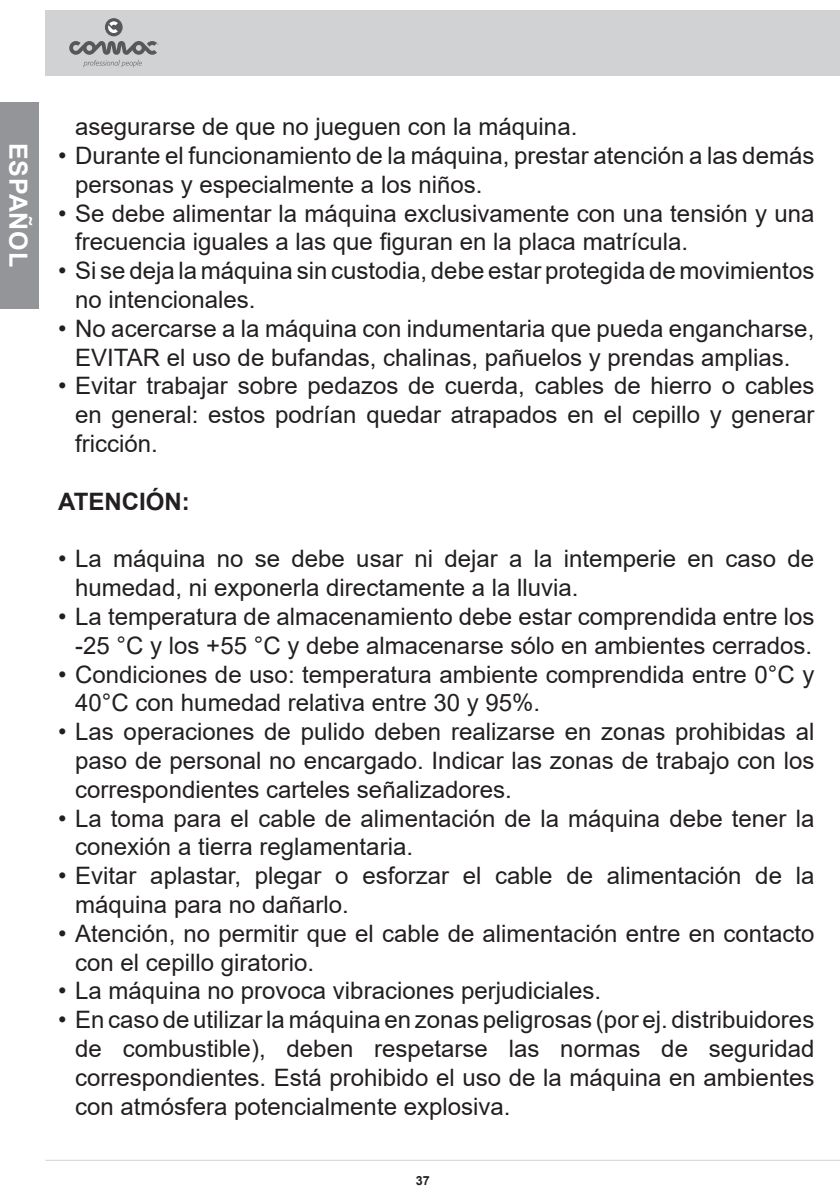
<style>
.page{position:relative;width:840px;height:1191px;background:#fff}
.page>*{position:absolute;margin:0;border:0;box-sizing:border-box;transform-origin:0 0}
.t1{font:700 25px "Arial";letter-spacing:.035em;color:#fff}
.t2{font:24px/28.8px "Arial";color:#231f20}
.t3{font:700 24px "Arial";color:#231f20}
.t4{font:700 12.6px "Arial";color:#231f20}
</style>
<div class="page">
<div style="left:45px;top:10px;width:794px;height:65px;background:#d1d2d4"></div>
<div style="left:105px;top:18px;width:17px;height:18px;background:#57585a;border-radius:50%"></div>
<svg style="left:108px;top:21px;width:10px;height:12px"></svg>
<svg style="left:69px;top:41px;width:89px;height:26px"></svg>
<hr style="left:45px;top:1159px;width:794px;height:1px;background:#d1d2d4">
<div style="left:0;top:102px;width:38px;height:207px;background:#939598"></div>
<p class="t1" style="left:36px;top:143px;width:126px;rotate:90deg">ESPAÑOL</p>
<p class="t2" style="left:75px;top:112px;width:503px">asegurarse de que no jueguen con la máquina.</p>
<p class="t2" style="left:75px;top:141px;width:740px;text-indent:-17px">• Durante el funcionamiento de la máquina, prestar atención a las demás personas y especialmente a los niños.</p>
<p class="t2" style="left:75px;top:199px;width:740px;text-indent:-17px">• Se debe alimentar la máquina exclusivamente con una tensión y una frecuencia iguales a las que figuran en la placa matrícula.</p>
<p class="t2" style="left:75px;top:256px;width:740px;text-indent:-17px">• Si se deja la máquina sin custodia, debe estar protegida de movimientos no intencionales.</p>
<p class="t2" style="left:58px;top:314px;width:757px;text-align:center">• No acercarse a la máquina con indumentaria que pueda engancharse,<br>EVITAR el uso de bufandas, chalinas, pañuelos y prendas amplias.</p>
<p class="t2" style="left:75px;top:371px;width:740px;text-align:justify;text-indent:-17px">• Evitar trabajar sobre pedazos de cuerda, cables de hierro o cables en general: estos podrían quedar atrapados en el cepillo y generar fricción.</p>
<p class="t3" style="left:58px;top:484px;width:133px">ATENCIÓN:</p>
<p class="t2" style="left:75px;top:544px;width:740px;text-indent:-17px">• La máquina no se debe usar ni dejar a la intemperie en caso de humedad, ni exponerla directamente a la lluvia.</p>
<p class="t2" style="left:58px;top:602px;width:757px;text-align:right">• La temperatura de almacenamiento debe estar comprendida entre los -25 °C y los +55 °C y debe almacenarse sólo en ambientes cerrados.</p>
<p class="t2" style="left:75px;top:659px;width:740px;text-indent:-17px">• Condiciones de uso: temperatura ambiente comprendida entre 0°C y<br>40°C con humedad relativa entre 30 y 95%.</p>
<p class="t2" style="left:75px;top:717px;width:740px;text-align:justify;text-indent:-17px">• Las operaciones de pulido deben realizarse en zonas prohibidas al paso de personal no encargado. Indicar las zonas de trabajo con los correspondientes carteles señalizadores.</p>
<p class="t2" style="left:75px;top:803px;width:740px;text-indent:-17px">• La toma para el cable de alimentación de la máquina debe tener la conexión a tierra reglamentaria.</p>
<p class="t2" style="left:75px;top:861px;width:740px;text-indent:-17px">• Evitar aplastar, plegar o esforzar el cable de alimentación de la máquina para no dañarlo.</p>
<p class="t2" style="left:75px;top:919px;width:740px;text-indent:-17px">• Atención, no permitir que el cable de alimentación entre en contacto con el cepillo giratorio.</p>
<p class="t2" style="left:58px;top:976px;width:544px">• La máquina no provoca vibraciones perjudiciales.</p>
<p class="t2" style="left:75px;top:1005px;width:740px;text-align:justify;text-indent:-17px">• En caso de utilizar la máquina en zonas peligrosas (por ej. distribuidores de combustible), deben respetarse las normas de seguridad correspondientes. Está prohibido el uso de la máquina en ambientes con atmósfera potencialmente explosiva.</p>
<p class="t4" style="left:415px;top:1172px;width:16px">37</p>
</div>
